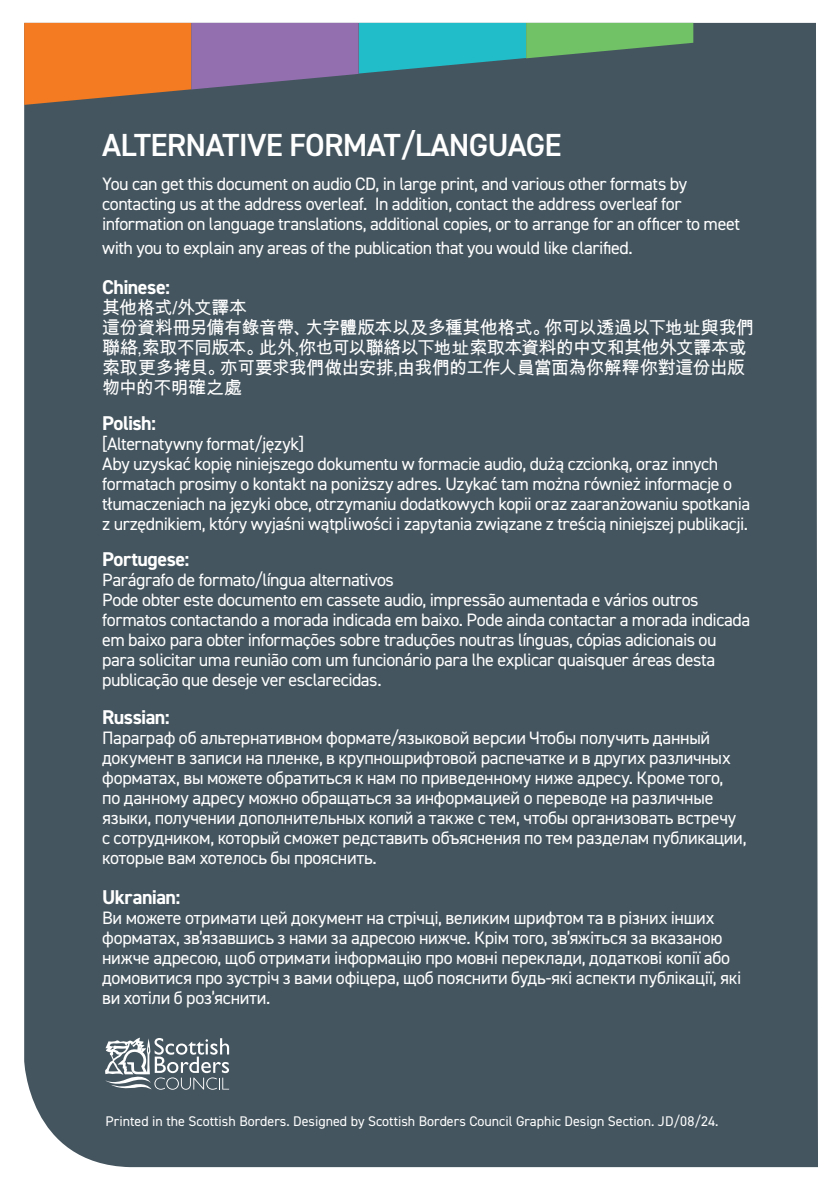
<style>
.page{position:relative;width:840px;height:1191px;background:#fff}
.page>*{position:absolute;margin:0;border:0;box-sizing:border-box;transform-origin:0 0}
.t1{font:600 32px "DIN2014";letter-spacing:-.025em;color:#fff}
.t2{font:700 20px "DIN2014";letter-spacing:-.025em;color:#fff}
.t3{font:18px/20px "DIN2014";letter-spacing:-.02em;color:#fff}
.t4{font:18px/20px "Arial Unicode MS";letter-spacing:-.035em;color:#fff}
.t5{font:14px "DIN2014";color:#fff}
</style>
<div class="page">
<div style="left:24px;top:23px;width:793px;height:1145px;background:#45555f"></div>
<svg style="left:24px;top:23px;width:669px;height:82px;background:#79786d"></svg>
<svg style="left:105px;top:1037px;width:124px;height:52px"></svg>
<p class="t1" style="left:102px;top:124px;width:460px">ALTERNATIVE FORMAT/LANGUAGE</p>
<p class="t3" style="left:102px;top:173px;width:639px">You can get this document on audio CD, in large print, and various other formats by contacting us at the address overleaf. In addition, contact the address overleaf for information on language translations, additional copies, or to arrange for an officer to meet</p>
<p class="t3" style="left:102px;top:237px;width:532px">with you to explain any areas of the publication that you would like clarified.</p>
<p class="t2" style="left:102px;top:274px;width:69px">Chinese:</p>
<p class="t4" style="left:102px;top:297px;width:146px">其他格式/外文譯本</p>
<p class="t4" style="left:102px;top:317px;width:653px">這份資料冊另備有錄音帶、大字體版本以及多種其他格式。你可以透過以下地址與我們聯絡,索取不同版本。此外,你也可以聯絡以下地址索取本資料的中文和其他外文譯本或索取更多拷貝。亦可要求我們做出安排,由我們的工作人員當面為你解釋你對這份出版物中的不明確之處</p>
<p class="t2" style="left:102px;top:410px;width:55px">Polish:</p>
<p class="t3" style="left:102px;top:433px;width:203px">[Alternatywny format/język]</p>
<p class="t3" style="left:102px;top:453px;width:649px">Aby uzyskać kopię niniejszego dokumentu w formacie audio, dużą czcionką, oraz innych formatach prosimy o kontakt na poniższy adres. Uzykać tam można również informacje o tłumaczeniach na języki obce, otrzymaniu dodatkowych kopii oraz zaaranżowaniu spotkania z urzędnikiem, który wyjaśni wątpliwości i zapytania związane z treścią niniejszej publikacji.</p>
<p class="t2" style="left:102px;top:546px;width:89px">Portugese:</p>
<p class="t3" style="left:102px;top:569px;width:293px">Parágrafo de formato/língua alternativos</p>
<p class="t3" style="left:102px;top:589px;width:649px">Pode obter este documento em cassete audio, impressão aumentada e vários outros formatos contactando a morada indicada em baixo. Pode ainda contactar a morada indicada em baixo para obter informações sobre traduções noutras línguas, cópias adicionais ou para solicitar uma reunião com um funcionário para lhe explicar quaisquer áreas desta publicação que deseje ver esclarecidas.</p>
<p class="t2" style="left:102px;top:704px;width:69px">Russian:</p>
<p class="t3" style="left:102px;top:727px;width:645px">Параграф об альтернативном формате/языковой версии Чтобы получить данный документ в записи на пленке, в крупношрифтовой распечатке и в других различных форматах, вы можете обратиться к нам по приведенному ниже адресу. Кроме того,<br>по данному адресу можно обращаться за информацией о переводе на различные языки, получении дополнительных копий а также с тем, чтобы организовать встречу с сотрудником, который сможет редставить объяснения по тем разделам публикации, которые вам хотелось бы прояснить.</p>
<p class="t2" style="left:102px;top:884px;width:80px">Ukranian:</p>
<p class="t3" style="left:102px;top:907px;width:640px">Ви можете отримати цей документ на стрічці, великим шрифтом та в різних інших форматах, зв’язавшись з нами за адресою нижче. Крім того, зв’яжіться за вказаною нижче адресою, щоб отримати інформацію про мовні переклади, додаткові копії або домовитися про зустріч з вами офіцера, щоб пояснити будь-які аспекти публікації, які ви хотіли б роз’яснити.</p>
<p class="t5" style="left:106px;top:1112px;width:614px">Printed in the Scottish Borders. Designed by Scottish Borders Council Graphic Design Section. JD/08/24.</p>
</div>
